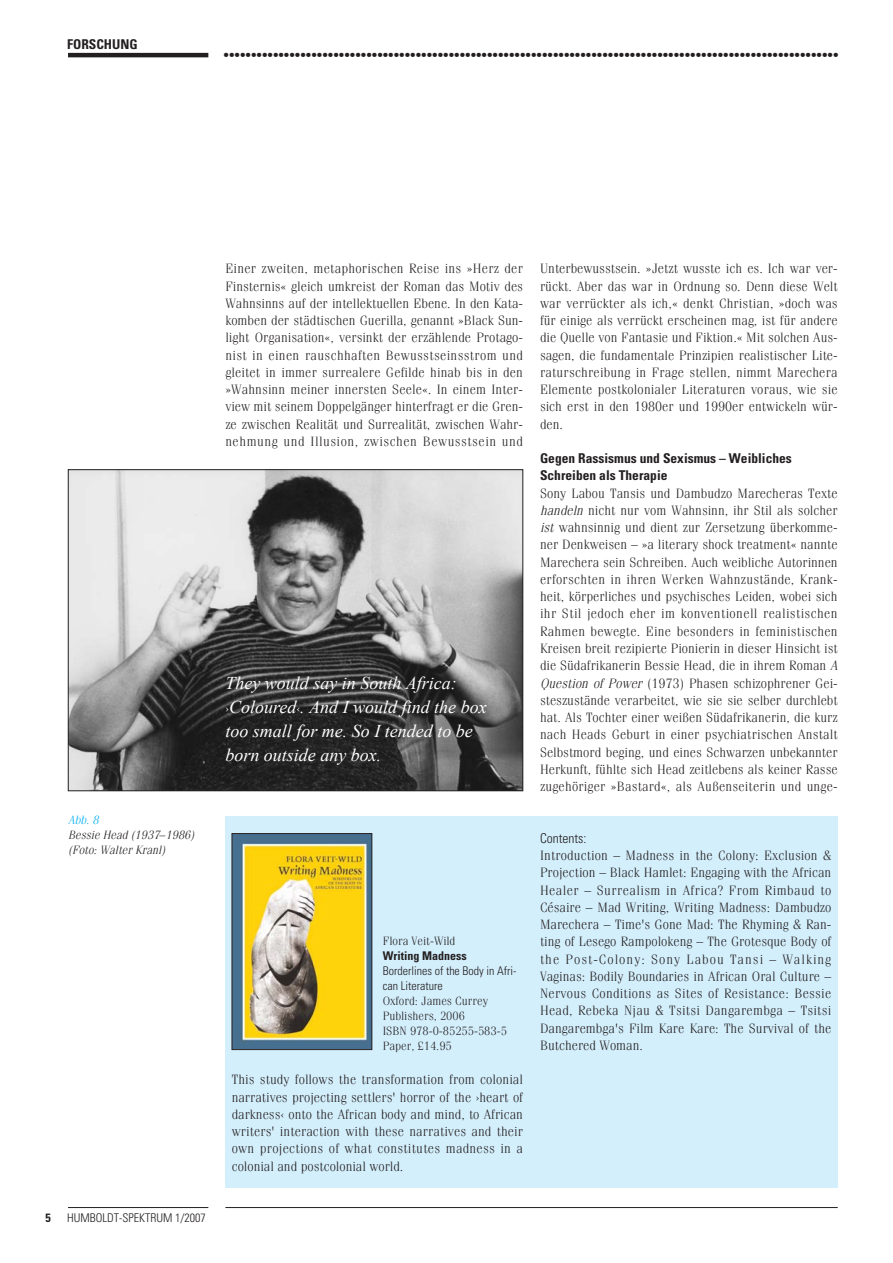
<style>
.page{position:relative;width:893px;height:1263px;background:#fff}
.page>*{position:absolute;margin:0;border:0;box-sizing:border-box;transform-origin:0 0}
.t1{font:18px "Bahamas Heavy Plain";color:#231f20}
.t2{font:italic 18px/24px "Times New Roman";color:#fff}
.t3{font:300 13.5px/17.2px "Fenice";color:#231f20;text-align:justify}
.t4{font:700 condensed 13.5px/17.2px "Univers";color:#231f20}
.t5{font:300 condensed 13.5px "Univers";color:#231f20}
.t6{font:300 12px/15px "Fenice";color:#231f20}
.t7{font:300 condensed 12px/15px "Univers";color:#231f20}
.t8{font:italic 300 12px/15px "Fenice";color:#231f20}
.t9{font:700 condensed 12px "Univers";color:#231f20}
.s1{color:#00adef}
.s2{font-style:normal}
.s3{font-style:italic}
.s4{font-family:"Fenice";font-weight:300;font-style:normal;font-size:13.5px}
</style>
<div class="page">
<hr style="left:225px;top:1207px;width:613px;height:1px;background:#231f20">
<hr style="left:68px;top:1207px;width:140px;height:1px;background:#231f20">
<hr style="left:68px;top:53px;width:140px;height:4px;background:#231f20">
<img style="left:70px;top:471px;width:451px;height:318px">
<div style="left:68px;top:469px;width:455px;height:322px;border:1px solid #231f20"></div>
<div style="left:225px;top:816px;width:613px;height:372px;background:#d4effc"></div>
<img style="left:234px;top:835px;width:136px;height:213px">
<div style="left:232px;top:833px;width:140px;height:217px;border:1px solid #231f20"></div>
<p class="t4" style="left:67px;top:37px;width:72px">FORSCHUNG</p>
<h1 class="t1" style="left:224px;top:45px;width:616px">................................................................................................................</h1>
<p class="t8" style="left:68px;top:814px;width:130px"><span class="s1">Abb. 8<br></span>Bessie Head (1937<span class="s2">–</span> 1986) (Foto: Walter Kranl)</p>
<p class="t9" style="left:46px;top:1213px;width:7px">5</p>
<p class="t7" style="left:67px;top:1212px;width:140px">HUMBOLDT-SPEKTRUM 1/2007</p>
<p class="t3" style="left:225px;top:261px;width:299px">Einer zweiten, metaphorischen Reise ins »Herz der Finsternis« gleich umkreist der Roman das Motiv des Wahnsinns auf der intellektuellen Ebene. In den Kata&shy;komben der städtischen Guerilla, genannt »Black Sun&shy;light Organisation«, versinkt der erzählende Protago&shy;nist in einen rauschhaften Bewusstseinsstrom und gleitet in immer surrealere Gefilde hinab bis in den »Wahnsinn meiner innersten Seele«. In einem Inter&shy;view mit seinem Doppelgänger hinterfragt er die Gren&shy;ze zwischen Realität und Surrealität, zwischen Wahr&shy;nehmung und Illusion, zwischen Bewusstsein und</p>
<p class="t3" style="left:540px;top:261px;width:299px">Unterbewusstsein. »Jetzt wusste ich es. Ich war ver&shy;rückt. Aber das war in Ordnung so. Denn diese Welt war verrückter als ich,« denkt Christian, »doch was für einige als verrückt erscheinen mag, ist für andere die Quelle von Fantasie und Fiktion.« Mit solchen Aus&shy;sagen, die fundamentale Prinzipien realistischer Lite&shy;raturschreibung in Frage stellen, nimmt Marechera Elemente postkolonialer Literaturen voraus, wie sie sich erst in den 1980er und 1990er entwickeln wür&shy;den.</p>
<p class="t4" style="left:540px;top:451px;width:253px">Gegen Rassismus und Sexismus – Weibliches<br>Schreiben als Therapie</p>
<p class="t3" style="left:540px;top:486px;width:302px;text-align:left">Sony Labou Tansis und Dambudzo Marecheras Texte <span class="s3">handeln</span> nicht nur vom Wahnsinn, ihr Stil als solcher <span class="s3">ist</span> wahnsinnig und dient zur Zersetzung überkomme&shy;ner Denkweisen – »a literary shock treatment« nannte Marechera sein Schreiben. Auch weibliche Autorinnen erforschten in ihren Werken Wahnzustände, Krank&shy;heit, körperliches und psychisches Leiden, wobei sich ihr Stil jedoch eher im konventionell realistischen Rahmen bewegte. Eine besonders in feministischen Kreisen breit rezipierte Pionierin in dieser Hinsicht ist die Südafrikanerin Bessie Head, die in ihrem Roman <span class="s3">A Question of Power</span> (1973) Phasen schizophrener Gei&shy;steszustände verarbeitet, wie sie sie selber durchlebt hat. Als Tochter einer weißen Südafrikanerin, die kurz nach Heads Geburt in einer psychiatrischen Anstalt Selbstmord beging, und eines Schwarzen unbekannter Herkunft, fühlte sich Head zeitlebens als keiner Rasse zugehöriger »Bastard«, als Außenseiterin und unge-</p>
<h1 class="t2" style="left:225px;top:671px;width:263px">They would say in South Africa: <span class="s4">›</span>Coloured<span class="s4">‹</span>. And I would find the box too small for me. So I tended to be born outside any box.</h1>
<p class="t6" style="left:383px;top:934px;width:74px">Flora Veit-Wild</p>
<p class="t9" style="left:383px;top:951px;width:85px">Writing Madness</p>
<p class="t7" style="left:383px;top:964px;width:135px">Borderlines of the Body in Afri&shy;can Literature</p>
<p class="t6" style="left:383px;top:994px;width:126px">Oxford: James Currey<br>Publishers, 2006<br>ISBN 978-0-85255-583-5<br>Paper, £14.95</p>
<p class="t3" style="left:232px;top:1072px;width:293px">This study follows the transformation from colonial narratives projecting settlers' horror of the ›heart of darkness‹ onto the African body and mind, to African writers' interaction with these narratives and their own projections of what constitutes madness in a colonial and postcolonial world.</p>
<p class="t5" style="left:540px;top:833px;width:48px">Contents:</p>
<p class="t3" style="left:540px;top:848px;width:293px">Introduction – Madness in the Colony: Exclusion &amp; Projection – Black Hamlet: Engaging with the African Healer – Surrealism in Africa? From Rimbaud to Césaire – Mad Writing, Writing Madness: Dambudzo Marechera – Time's Gone Mad: The Rhyming &amp; Ran&shy;ting of Lesego Rampolokeng – The Grotesque Body of the Post-Colony: Sony Labou Tansi – Walking Vaginas: Bodily Boundaries in African Oral Culture – Nervous Conditions as Sites of Resistance: Bessie Head, Rebeka Njau &amp; Tsitsi Dangarembga – Tsitsi Dangarembga's Film Kare Kare: The Survival of the Butchered Woman.</p>
</div>
